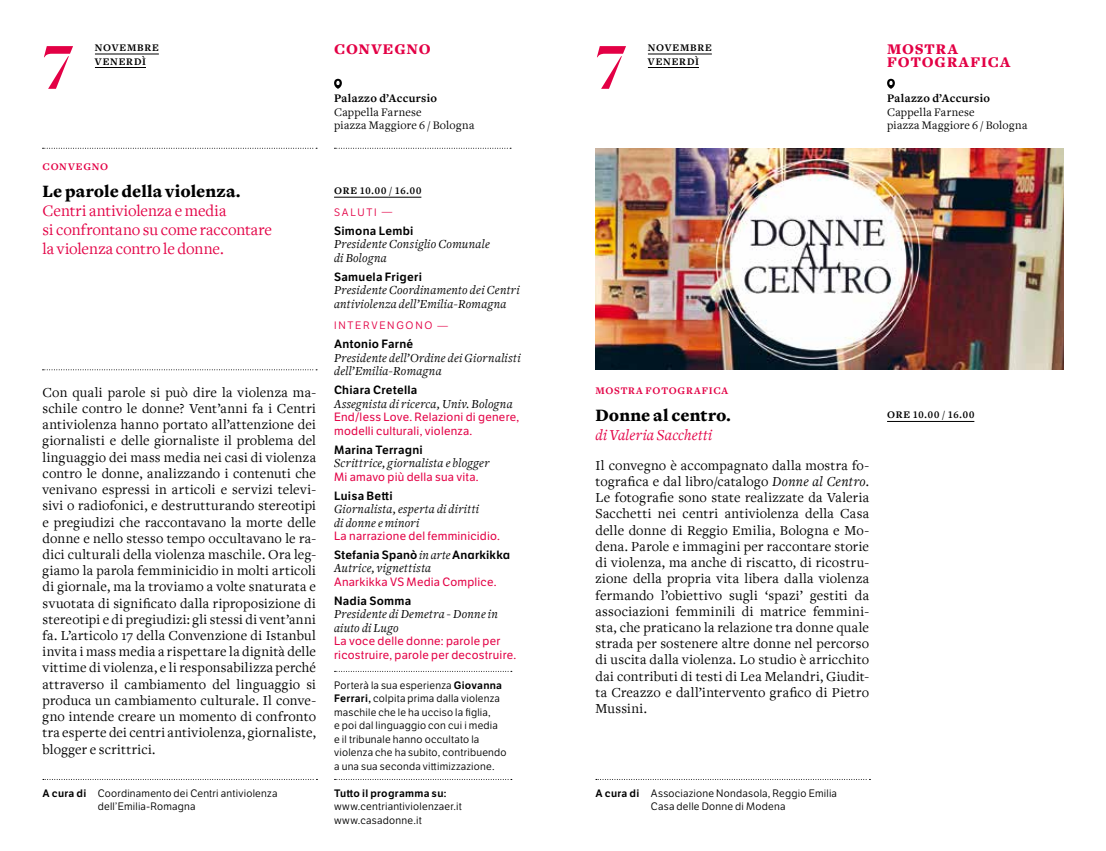
<style>
.page{position:relative;width:1106px;height:851px;background:#fff}
.page>*{position:absolute;margin:0;border:0;box-sizing:border-box;transform-origin:0 0}
.t1{font:500 67.8px "Dala Floda";color:#e30045}
.t2{font:900 18px "Freight Text";letter-spacing:.005em;color:#000}
.t3{font:16.5px/18.9px "Freight Text";letter-spacing:-.005em;color:#e30045}
.t4{font:italic 15.75px "Freight Text";letter-spacing:.01em;color:#e30045}
.t5{font:900 15.3px/13.5px "Freight Text";color:#e30045}
.t6{font:14.25px/16.2px "Freight Text";letter-spacing:.02em;color:#000;text-align:justify}
.t7{font:italic 12.75px/13.5px "Freight Text";letter-spacing:.025em;color:#000}
.t8{font:12px/13.5px "Freight Text";letter-spacing:.025em;color:#000}
.t9{font:700 12px "Freight Text";letter-spacing:.03em;color:#000}
.t10{font:11.7px/13.5px "LFT Etica";letter-spacing:.02em;color:#e30045}
.t11{font:600 11.7px "LFT Etica";letter-spacing:.02em;color:#000}
.t12{font:10.5px/13.5px "LFT Etica";letter-spacing:.02em;color:#000}
.t13{font:10.5px/13.5px "Freight Text Bold SC";letter-spacing:.07em;color:#000}
.t14{font:700 10.5px "Freight Text";letter-spacing:.08em;color:#e30045}
.t15{font:10.5px "LFT Etica";color:#e30045}
.t16{font:600 10.5px "LFT Etica";letter-spacing:.025em;color:#000}
.s1{font-weight:600}
.s2{font-weight:600;color:#000}
.s3{font-family:"Freight Text";font-style:italic;font-size:12.75px;color:#000}
.s4{font-style:italic}
</style>
<div class="page">
<hr style="left:887px;top:421px;width:87px;height:1px;background:#000">
<img style="left:595px;top:148px;width:468px;height:222px">
<svg style="left:887px;top:79px;width:7px;height:10px"></svg>
<hr style="left:648px;top:54px;width:64px;height:1px;background:#000">
<hr style="left:648px;top:67px;width:51px;height:1px;background:#000">
<svg style="left:596px;top:779px;width:274px;height:1px"></svg>
<svg style="left:334px;top:79px;width:8px;height:10px"></svg>
<hr style="left:95px;top:54px;width:64px;height:1px;background:#000">
<hr style="left:95px;top:67px;width:51px;height:1px;background:#000">
<svg style="left:43px;top:779px;width:274px;height:1px"></svg>
<hr style="left:334px;top:197px;width:87px;height:1px;background:#000">
<svg style="left:43px;top:148px;width:274px;height:1px"></svg>
<svg style="left:334px;top:148px;width:177px;height:1px"></svg>
<svg style="left:43px;top:369px;width:274px;height:1px"></svg>
<svg style="left:334px;top:671px;width:178px;height:1px"></svg>
<svg style="left:334px;top:779px;width:178px;height:1px"></svg>
<h1 class="t1" style="left:43px;top:22px;width:31px">7</h1>
<p class="t5" style="left:334px;top:42px;width:13px">conve</p>
<p class="t5" style="left:394px;top:42px;width:25px">gno</p>
<p class="t9" style="left:334px;top:92px;width:104px">Palazzo d’Accursio</p>
<p class="t8" style="left:334px;top:105px;width:142px">Cappella Farnese<br>piazza Maggiore 6 / Bologna</p>
<p class="t13" style="left:95px;top:41px;width:65px">NOVEMBRE<br>VENERDÌ</p>
<p class="t14" style="left:43px;top:161px;width:67px">Convegno</p>
<p class="t2" style="left:43px;top:181px;width:199px">Le parole della violenza.</p>
<p class="t3" style="left:43px;top:201px;width:231px">Centri antiviolenza e media<br>si confrontano su come raccontare la violenza contro le donne.</p>
<p class="t6" style="left:43px;top:384px;width:275px">Con quali parole si può dire la violenza ma&shy;schile contro le donne? Vent’anni fa i Centri antiviolenza hanno portato all’attenzione dei giornalisti e delle giornaliste il problema del linguaggio dei mass media nei casi di violenza contro le donne, analizzando i contenuti che venivano espressi in articoli e servizi televi&shy;sivi o radiofonici, e destrutturando stereotipi e pregiudizi che raccontavano la morte delle donne e nello stesso tempo occultavano le ra&shy;dici culturali della violenza maschile. Ora leg&shy;giamo la parola femminicidio in molti articoli di giornale, ma la troviamo a volte snaturata e svuotata di significato dalla riproposizione di stereotipi e di pregiudizi: gli stessi di vent’anni fa. L’articolo 17 della Convenzione di Istanbul invita i mass media a rispettare la dignità delle vittime di violenza, e li responsabilizza perché attraverso il cambiamento del linguaggio si produca un cambiamento culturale. Il conve&shy;gno intende creare un momento di confronto tra esperte dei centri antiviolenza, giornaliste, blogger e scrittrici.</p>
<p class="t12" style="left:98px;top:786px;width:181px;text-indent:-55px"><span class="s1">A cura di</span> Coordinamento dei Centri antiviolenza dell’Emilia-Romagna</p>
<p class="t13" style="left:334px;top:184px;width:89px">ORE 10.00 / 16.00</p>
<p class="t15" style="left:334px;top:206px;width:8px">saluti</p>
<p class="t15" style="left:382px;top:205px;width:12px">—</p>
<p class="t11" style="left:334px;top:223px;width:81px">Simona Lembi</p>
<p class="t7" style="left:334px;top:238px;width:157px">Presidente Consiglio Comunale di Bologna</p>
<p class="t11" style="left:334px;top:269px;width:89px">Samuela Frigeri</p>
<p class="t7" style="left:334px;top:283px;width:187px">Presidente Coordinamento dei Centri antiviolenza dell’Emilia-Romagna</p>
<p class="t15" style="left:334px;top:319px;width:8px">inter</p>
<p class="t15" style="left:371px;top:319px;width:17px">veng</p>
<p class="t15" style="left:405px;top:319px;width:44px">ono —</p>
<p class="t11" style="left:334px;top:337px;width:80px">Antonio Farné</p>
<p class="t7" style="left:334px;top:351px;width:188px">Presidente dell’Ordine dei Giornalisti dell’Emilia-Romagna</p>
<p class="t11" style="left:334px;top:383px;width:85px">Chiara Cretella</p>
<p class="t7" style="left:334px;top:397px;width:180px">Assegnista di ricerca, Univ. Bologna</p>
<p class="t10" style="left:334px;top:410px;width:186px">End/less Love. Relazioni di genere, modelli culturali, violenza.</p>
<p class="t11" style="left:334px;top:442px;width:90px">Marina Terragni</p>
<p class="t7" style="left:334px;top:456px;width:157px">Scrittrice, giornalista e blogger</p>
<p class="t10" style="left:334px;top:470px;width:146px">Mi amavo più della sua vita.</p>
<p class="t11" style="left:334px;top:488px;width:60px">Luisa Betti</p>
<p class="t7" style="left:334px;top:502px;width:147px">Giornalista, esperta di diritti di donne e minori</p>
<p class="t10" style="left:334px;top:526px;width:178px;line-height:18.9px">La narrazione del femminicidio.<br><span class="s2">Stefania Spanò</span> <span class="s3">in arte</span> <span class="s2">Anarkikka</span></p>
<p class="t7" style="left:334px;top:562px;width:99px">Autrice, vignettista</p>
<p class="t10" style="left:334px;top:575px;width:164px">Anarkikka VS Media Complice.</p>
<p class="t11" style="left:334px;top:593px;width:79px">Nadia Somma</p>
<p class="t7" style="left:334px;top:607px;width:165px">Presidente di Demetra - Donne in aiuto di Lugo</p>
<p class="t10" style="left:334px;top:634px;width:184px">La voce delle donne: parole per ricostruire, parole per decostruire.</p>
<p class="t12" style="left:334px;top:678px;width:174px">Porterà la sua esperienza <span class="s1">Giovanna Ferrari,</span> colpita prima dalla violenza maschile che le ha ucciso la figlia,<br>e poi dal linguaggio con cui i media<br>e il tribunale hanno occultato la violenza che ha subito, contribuendo a una sua seconda vittimizzazione.</p>
<p class="t16" style="left:334px;top:786px;width:114px">Tutto il programma su:</p>
<p class="t12" style="left:334px;top:800px;width:129px">www.centriantiviolenzaer.it www.casadonne.it</p>
<h1 class="t1" style="left:596px;top:22px;width:31px">7</h1>
<p class="t5" style="left:887px;top:42px;width:13px">mostra foto</p>
<p class="t13" style="left:648px;top:41px;width:65px">NOVEMBRE<br>VENERDÌ</p>
<p class="t5" style="left:934px;top:56px;width:25px">graf</p>
<p class="t5" style="left:981px;top:56px;width:19px">ica</p>
<p class="t9" style="left:887px;top:92px;width:104px">Palazzo d’Accursio</p>
<p class="t8" style="left:887px;top:105px;width:142px">Cappella Farnese<br>piazza Maggiore 6 / Bologna</p>
<p class="t14" style="left:595px;top:385px;width:27px">mostra</p>
<p class="t14" style="left:645px;top:385px;width:41px">fotografica</p>
<p class="t2" style="left:595px;top:405px;width:137px">Donne al centro.</p>
<p class="t4" style="left:595px;top:426px;width:118px">di Valeria Sacchetti</p>
<p class="t6" style="left:595px;top:457px;width:275px">Il convegno è accompagnato dalla mostra fo&shy;tografica e dal libro/catalogo <span class="s4">Donne al Centro</span>.<br>Le fotografie sono state realizzate da Valeria Sacchetti nei centri antiviolenza della Casa delle donne di Reggio Emilia, Bologna e Mo&shy;dena. Parole e immagini per raccontare storie di violenza, ma anche di riscatto, di ricostru&shy;zione della propria vita libera dalla violenza fermando l’obiettivo sugli ‘spazi’ gestiti da associazioni femminili di matrice femmini&shy;sta, che praticano la relazione tra donne quale strada per sostenere altre donne nel percorso di uscita dalla violenza. Lo studio è arricchito dai contributi di testi di Lea Melandri, Giudit&shy;ta Creazzo e dall’intervento grafico di Pietro Mussini.</p>
<p class="t13" style="left:887px;top:408px;width:89px">ORE 10.00 / 16.00</p>
<p class="t12" style="left:595px;top:786px;width:243px;text-align:center"><span class="s1">A cura di</span> Associazione Nondasola, Reggio Emilia<br>Casa delle Donne di Modena</p>
</div>
